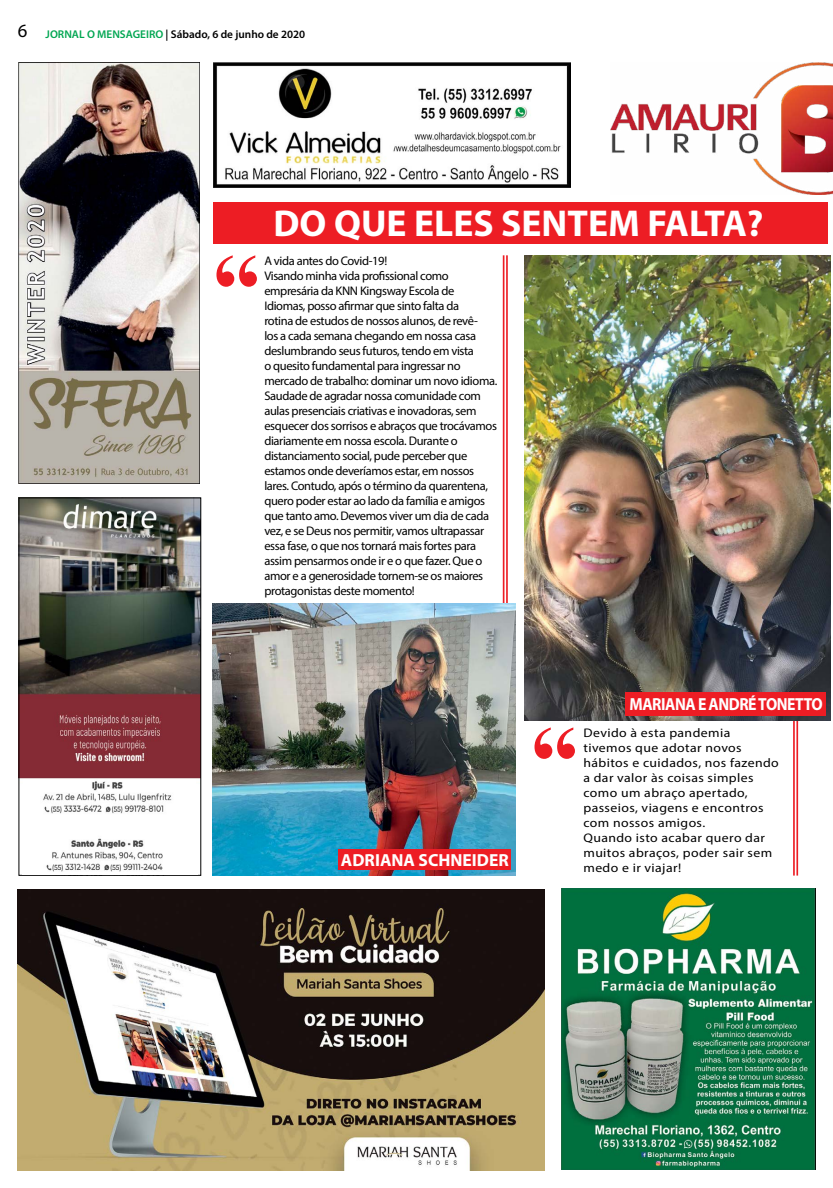
<style>
.page{position:relative;width:833px;height:1188px;background:#fff}
.page>*{position:absolute;margin:0;border:0;box-sizing:border-box;transform-origin:0 0}
.t1{font:700 96.25px "Times New Roman";color:#ed1d24}
.t2{font:700 37.5px "Myriad Pro";color:#fff}
.t3{font:700 17.5px "Myriad Pro";letter-spacing:-.015em;color:#fff;scale:.9 1}
.t4{font:700 17.5px "Myriad Pro";letter-spacing:-.015em;color:#fff}
.t5{font:12.5px/15px "Myriad Pro";letter-spacing:-.03em;color:#000}
.t6{font:12.5px/15px "Myriad Pro";letter-spacing:.03em;color:#000;scale:1.1 1}
.t7{font:600 11.25px "Myriad Pro";color:#000}
.s1{font-weight:400;font-size:18.75px}
.s2{color:#00a651}
</style>
<div class="page">
<img style="left:21px;top:499px;width:178px;height:280px">
<div style="left:19px;top:497px;width:182px;height:378px;border:1px solid #000"></div>
<div style="left:22px;top:784px;width:176px;height:90px;background:#fff"></div>
<img style="left:43px;top:781px;width:129px;height:91px">
<img style="left:19px;top:62px;width:181px;height:421px">
<img style="left:611px;top:62px;width:222px;height:133px">
<img style="left:214px;top:62px;width:356px;height:125px">
<img style="left:18px;top:889px;width:526px;height:280px">
<img style="left:561px;top:888px;width:254px;height:281px">
<hr style="left:503px;top:255px;width:1px;height:378px;background:#ed1d24">
<hr style="left:506px;top:255px;width:2px;height:378px;background:#ed1d24">
<hr style="left:793px;top:629px;width:1px;height:246px;background:#ed1d24">
<hr style="left:796px;top:629px;width:2px;height:246px;background:#ed1d24">
<div style="left:213px;top:202px;width:614px;height:42px;background:#ed1d24"></div>
<img style="left:524px;top:255px;width:307px;height:465px">
<img style="left:213px;top:603px;width:303px;height:271px">
<div style="left:338px;top:849px;width:173px;height:20px;background:#ed1d24"></div>
<div style="left:625px;top:692px;width:200px;height:23px;background:#ed1d24"></div>
<p class="t7" style="left:18px;top:27px;width:289px"><span class="s1">6</span> <span class="s2">JORNAL O MENSAGEIRO</span> | Sábado, 6 de junho de 2020</p>
<h2 class="t2" style="left:273px;top:199px;width:491px">DO QUE ELES SENTEM FALTA?</h2>
<h1 class="t1" style="left:213px;top:222px;width:50px">“</h1>
<p class="t5" style="left:264px;top:253px;width:234px">A vida antes do Covid-19!<br>Visando minha vida profissional como empresária da KNN Kingsway Escola de Idiomas, posso afirmar que sinto falta da<br>rotina de estudos de nossos alunos, de revê-<br>los a cada semana chegando em nossa casa deslumbrando seus futuros, tendo em vista<br>o quesito fundamental para ingressar no mercado de trabalho: dominar um novo idioma.<br>Saudade de agradar nossa comunidade com aulas presenciais criativas e inovadoras, sem esquecer dos sorrisos e abraços que trocávamos diariamente em nossa escola. Durante o distanciamento social, pude perceber que estamos onde deveríamos estar, em nossos lares. Contudo, após o término da quarentena, quero poder estar ao lado da família e amigos que tanto amo. Devemos viver um dia de cada vez, e se Deus nos permitir, vamos ultrapassar essa fase, o que nos tornará mais fortes para assim pensarmos onde ir e o que fazer. Que o amor e a generosidade tornem-se os maiores protagonistas deste momento!</p>
<h3 class="t4" style="left:341px;top:848px;width:169px">ADRIANA SCHNEIDER</h3>
<h3 class="t3" style="left:629px;top:692px;width:216px">MARIANA E ANDRÉ TONETTO</h3>
<h1 class="t1" style="left:531px;top:693px;width:50px">“</h1>
<p class="t6" style="left:583px;top:724px;width:179px">Devido à esta pandemia tivemos que adotar novos hábitos e cuidados, nos fazendo a dar valor às coisas simples como um abraço apertado, passeios, viagens e encontros com nossos amigos.<br>Quando isto acabar quero dar muitos abraços, poder sair sem medo e ir viajar!</p>
</div>
